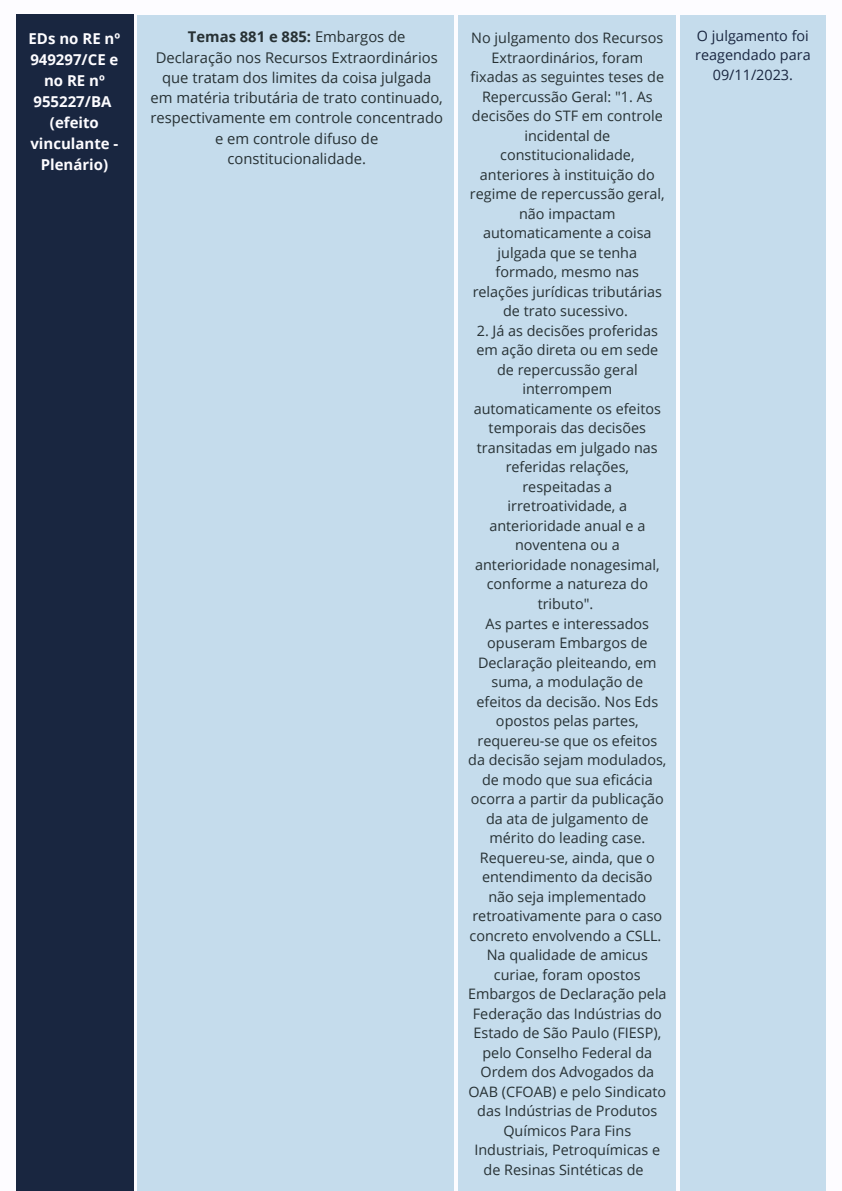
<style>
.page{position:relative;width:842px;height:1191px;background:#fff}
.page>*{position:absolute;margin:0;border:0;box-sizing:border-box;transform-origin:0 0}
.t1{font:700 15px/21px "Open Sans";color:#fdfcff;text-align:center}
.t2{font:14.8px/20.2px "Open Sans";color:#273134;text-align:center}
.t3{font:14.4px/19.5px "Open Sans";color:#273134;text-align:center}
.t4{font:14.4px/19.5px "Open Sans";color:#192640;text-align:center}
.s1{font-weight:700}
</style>
<div class="page">
<div style="left:16px;top:14px;width:117px;height:1176px;background:#192640"></div>
<div style="left:138px;top:15px;width:316px;height:1175px;background:#c5dcec"></div>
<div style="left:681px;top:15px;width:145px;height:1175px;background:#c5dcec"></div>
<div style="left:458px;top:15px;width:218px;height:1175px;background:#c5dcec"></div>
<p class="t1" style="left:29px;top:28px;width:93px">EDs no RE nº<br>949297/CE e no RE nº<br>955227/BA</p>
<p class="t1" style="left:30px;top:112px;width:90px">(efeito vinculante -<br>Plenário)</p>
<p class="t2" style="left:150px;top:26px;width:294px"><span class="s1">Temas 881 e 885:</span> Embargos de Declaração nos Recursos Extraordinários que tratam dos limites da coisa julgada em matéria tributária de trato continuado, respectivamente em controle concentrado e em controle difuso de constitucionalidade.</p>
<p class="t3" style="left:470px;top:28px;width:196px">No julgamento dos Recursos<br>Extraordinários, foram fixadas as seguintes teses de<br>Repercussão Geral: "1. As decisões do STF em controle incidental de constitucionalidade, anteriores à instituição do regime de repercussão geral, não impactam automaticamente a coisa julgada que se tenha formado, mesmo nas relações jurídicas tributárias de trato sucessivo.</p>
<p class="t3" style="left:474px;top:320px;width:189px">2. Já as decisões proferidas em ação direta ou em sede de repercussão geral interrompem automaticamente os efeitos temporais das decisões transitadas em julgado nas referidas relações, respeitadas a irretroatividade, a anterioridade anual e a noventena ou a anterioridade nonagesimal, conforme a natureza do tributo".</p>
<p class="t3" style="left:468px;top:613px;width:200px">As partes e interessados opuseram Embargos de<br>Declaração pleiteando, em suma, a modulação de efeitos da decisão. Nos Eds opostos pelas partes, requereu-se que os efeitos da decisão sejam modulados, de modo que sua eficácia ocorra a partir da publicação da ata de julgamento de mérito do leading case.<br>Requereu-se, ainda, que o entendimento da decisão não seja implementado retroativamente para o caso concreto envolvendo a CSLL.<br>Na qualidade de amicus curiae, foram opostos<br>Embargos de Declaração pela<br>Federação das Indústrias do<br>Estado de São Paulo (FIESP), pelo Conselho Federal da<br>Ordem dos Advogados da<br>OAB (CFOAB) e pelo Sindicato das Indústrias de Produtos<br>Químicos Para Fins<br>Industriais, Petroquímicas e de Resinas Sintéticas de</p>
<p class="t4" style="left:695px;top:25px;width:117px">O julgamento foi reagendado para<br>09/11/2023.</p>
</div>
